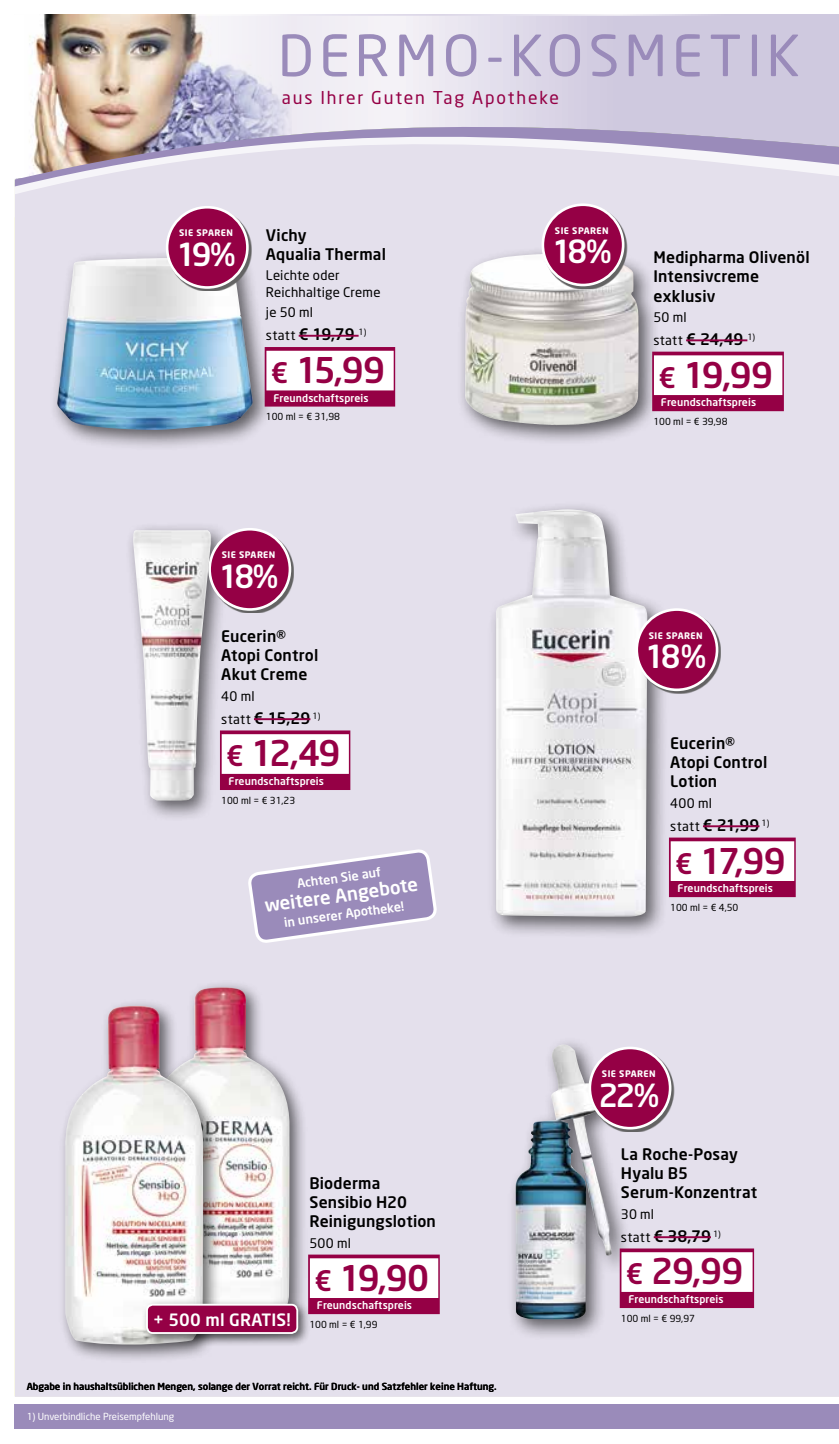
<style>
.page{position:relative;width:839px;height:1444px;background:#fff}
.page>*{position:absolute;margin:0;border:0;box-sizing:border-box;transform-origin:0 0}
.t1{font:56px "Neo Sans";letter-spacing:.09em;color:#9a8bba}
.t2{font:500 35px "Neo Sans";letter-spacing:-.04em;color:#950045}
.t3{font:500 31.5px "Neo Sans";letter-spacing:-.135em;color:#fff}
.t4{font:500 18.38px "Neo Sans";color:#fff}
.t5{font:17.5px "Neo Sans";letter-spacing:.105em;color:#950045}
.t6{font:500 16.8px "Neo Sans";letter-spacing:.01em;color:#fff}
.t7{font:500 15.75px/19.2px "Neo Sans";letter-spacing:.01em;color:#000}
.t8{font:13.12px/16.6px "Neo Sans";letter-spacing:.015em;color:#000}
.t9{font:500 12.42px "Neo Sans";color:#fff}
.t10{font:500 10.5px "Neo Sans";letter-spacing:.01em;color:#fff}
.t11{font:500 9.62px "Neo Sans";color:#000}
.t12{font:9.62px "Neo Sans";color:#000}
.t13{font:9.62px "Neo Sans";color:#fff}
.t14{font:700 8.92px "Neo Sans";letter-spacing:.05em;color:#fff}
.s1{font-weight:400;font-size:13.12px}
.s2{font-size:28px}
</style>
<div class="page">
<svg style="left:293px;top:17px;width:542px;height:90px;background:#ddd8e8"></svg>
<img style="left:29px;top:15px;width:262px;height:92px">
<div style="left:15px;top:194px;width:823px;height:1202px;background:#e4e0ec"></div>
<div style="left:15px;top:186px;width:823px;height:8px;background:#e4e0ec"></div>
<svg style="left:15px;top:107px;width:823px;height:79px;background:#d3cbd9"></svg>
<div style="left:15px;top:1404px;width:823px;height:25px;background:#9a8bba"></div>
<div style="left:125px;top:522px;width:106px;height:300px;background:#000;opacity:.6"></div>
<img style="left:133px;top:530px;width:78px;height:270px">
<div style="left:220px;top:730px;width:130px;height:60px;background:#950045"></div>
<div style="left:222px;top:734px;width:127px;height:40px;background:#fff"></div>
<hr style="left:254px;top:718px;width:56px;height:2px;background:#950045">
<svg style="left:211px;top:530px;width:83px;height:83px;background:#c3c0c9"></svg>
<div style="left:209px;top:529px;width:81px;height:80px;background:#950045;border-radius:50%"></div>
<div style="left:208px;top:528px;width:83px;height:83px;border:3px solid #fff;border-radius:50%"></div>
<svg style="left:248px;top:850px;width:188px;height:92px;background:#b5aacc"></svg>
<div style="left:668px;top:837px;width:127px;height:60px;background:#950045"></div>
<div style="left:670px;top:841px;width:124px;height:40px;background:#fff"></div>
<hr style="left:702px;top:825px;width:57px;height:2px;background:#950045">
<div style="left:487px;top:501px;width:182px;height:437px;background:#000;opacity:.6"></div>
<img style="left:496px;top:509px;width:151px;height:408px">
<svg style="left:637px;top:610px;width:83px;height:83px"></svg>
<div style="left:636px;top:609px;width:80px;height:81px;background:#950045;border-radius:50%"></div>
<div style="left:635px;top:608px;width:83px;height:83px;border:3px solid #fff;border-radius:50%"></div>
<div style="left:507px;top:1037px;width:124px;height:303px;background:#000;opacity:.6"></div>
<img style="left:515px;top:1044px;width:96px;height:275px">
<div style="left:619px;top:1248px;width:135px;height:60px;background:#950045"></div>
<div style="left:621px;top:1252px;width:131px;height:40px;background:#fff"></div>
<hr style="left:653px;top:1236px;width:57px;height:2px;background:#950045">
<svg style="left:591px;top:1049px;width:83px;height:83px;background:#c4c1c9"></svg>
<div style="left:589px;top:1048px;width:81px;height:80px;background:#950045;border-radius:50%"></div>
<div style="left:588px;top:1046px;width:83px;height:83px;border:3px solid #fff;border-radius:50%"></div>
<div style="left:49px;top:250px;width:224px;height:201px;background:#000;opacity:.6"></div>
<img style="left:57px;top:258px;width:196px;height:172px">
<div style="left:264px;top:347px;width:131px;height:59px;background:#950045"></div>
<div style="left:266px;top:351px;width:127px;height:39px;background:#fff"></div>
<hr style="left:298px;top:335px;width:60px;height:2px;background:#950045">
<svg style="left:168px;top:208px;width:83px;height:83px;background:#c8c6cc"></svg>
<div style="left:167px;top:207px;width:80px;height:80px;background:#950045;border-radius:50%"></div>
<div style="left:166px;top:206px;width:83px;height:83px;border:3px solid #fff;border-radius:50%"></div>
<div style="left:457px;top:246px;width:202px;height:200px;background:#000;opacity:.6"></div>
<img style="left:466px;top:254px;width:88px;height:55px">
<div style="left:652px;top:352px;width:131px;height:59px;background:#950045"></div>
<div style="left:653px;top:355px;width:129px;height:40px;background:#fff"></div>
<hr style="left:686px;top:339px;width:61px;height:2px;background:#950045">
<svg style="left:544px;top:206px;width:83px;height:83px"></svg>
<div style="left:542px;top:205px;width:81px;height:80px;background:#950045;border-radius:50%"></div>
<div style="left:541px;top:203px;width:83px;height:83px;border:3px solid #fff;border-radius:50%"></div>
<div style="left:144px;top:980px;width:164px;height:364px;background:#000;opacity:.6"></div>
<img style="left:151px;top:987px;width:140px;height:311px">
<div style="left:58px;top:998px;width:164px;height:365px;background:#000;opacity:.6"></div>
<img style="left:65px;top:1006px;width:140px;height:339px">
<div style="left:141px;top:1298px;width:170px;height:48px;background:#000;opacity:.6"></div>
<div style="left:147px;top:1304px;width:150px;height:29px;background:#950045;border-radius:6px"></div>
<div style="left:146px;top:1303px;width:152px;height:31px;border:2px solid #fff;border-radius:6px"></div>
<div style="left:308px;top:1254px;width:131px;height:60px;background:#950045"></div>
<div style="left:310px;top:1258px;width:128px;height:40px;background:#fff"></div>
<h1 class="t1" style="left:278px;top:21px;width:524px">DERMO-KOSMETIK</h1>
<p class="t5" style="left:282px;top:87px;width:278px">aus Ihrer Guten Tag Apotheke</p>
<p class="t14" style="left:555px;top:225px;width:55px">SIE SPAREN</p>
<h3 class="t3" style="left:552px;top:232px;width:61px">18%</h3>
<p class="t7" style="left:266px;top:225px;width:121px">Vichy<br>Aqualia Thermal</p>
<p class="t8" style="left:266px;top:267px;width:116px">Leichte oder<br>Reichhaltige Creme</p>
<p class="t8" style="left:266px;top:304px;width:48px">je 50 ml</p>
<p class="t7" style="left:266px;top:324px;width:102px"><span class="s1">statt</span> € 19,79 <sup>1)</sup></p>
<h2 class="t2" style="left:271px;top:348px;width:116px"><span class="s2">€</span> 15,99</h2>
<p class="t10" style="left:273px;top:391px;width:97px">Freundschaftspreis</p>
<p class="t12" style="left:266px;top:411px;width:76px">100 ml = € 31,98</p>
<p class="t14" style="left:179px;top:227px;width:55px">SIE SPAREN</p>
<h3 class="t3" style="left:176px;top:234px;width:61px">19%</h3>
<p class="t7" style="left:653px;top:247px;width:158px">Medipharma Olivenöl<br>Intensivcreme exklusiv</p>
<p class="t8" style="left:653px;top:308px;width:35px">50 ml</p>
<p class="t7" style="left:653px;top:329px;width:103px"><span class="s1">statt</span> € 24,49 <sup>1)</sup></p>
<h2 class="t2" style="left:658px;top:352px;width:116px"><span class="s2">€</span> 19,99</h2>
<p class="t10" style="left:660px;top:396px;width:97px">Freundschaftspreis</p>
<p class="t12" style="left:653px;top:415px;width:76px">100 ml = € 39,98</p>
<p class="t14" style="left:222px;top:549px;width:55px">SIE SPAREN</p>
<h3 class="t3" style="left:219px;top:556px;width:61px">18%</h3>
<p class="t7" style="left:221px;top:626px;width:99px">Eucerin®<br>Atopi Control<br>Akut Creme</p>
<p class="t8" style="left:221px;top:687px;width:35px">40 ml</p>
<p class="t7" style="left:221px;top:708px;width:101px"><span class="s1">statt</span> € 15,29 <sup>1)</sup></p>
<h2 class="t2" style="left:226px;top:731px;width:116px"><span class="s2">€</span> 12,49</h2>
<p class="t10" style="left:228px;top:775px;width:97px">Freundschaftspreis</p>
<p class="t12" style="left:221px;top:794px;width:76px">100 ml = € 31,23</p>
<p class="t9" style="left:296px;top:876px;width:86px;rotate:-8deg">Achten Sie auf</p>
<p class="t4" style="left:263px;top:894px;width:156px;rotate:-8deg">weitere Angebote</p>
<p class="t9" style="left:283px;top:914px;width:123px;rotate:-8deg">in unserer Apotheke!</p>
<p class="t6" style="left:153px;top:1309px;width:139px">+ 500 ml GRATIS!</p>
<p class="t7" style="left:309px;top:1173px;width:128px">Bioderma<br>Sensibio H20<br>Reinigungslotion</p>
<p class="t8" style="left:309px;top:1234px;width:43px">500 ml</p>
<h2 class="t2" style="left:314px;top:1255px;width:116px"><span class="s2">€</span> 19,90</h2>
<p class="t10" style="left:317px;top:1298px;width:97px">Freundschaftspreis</p>
<p class="t12" style="left:309px;top:1318px;width:70px">100 ml = € 1,99</p>
<p class="t11" style="left:27px;top:1380px;width:471px">Abgabe in haushaltsüblichen Mengen, solange der Vorrat reicht. Für Druck- und Satzfehler keine Haftung.</p>
<p class="t13" style="left:27px;top:1411px;width:149px">1) Unverbindliche Preisempfehlung</p>
<p class="t14" style="left:648px;top:629px;width:55px">SIE SPAREN</p>
<h3 class="t3" style="left:645px;top:637px;width:63px">18%</h3>
<p class="t7" style="left:670px;top:733px;width:99px">Eucerin®<br>Atopi Control<br>Lotion</p>
<p class="t8" style="left:670px;top:794px;width:43px">400 ml</p>
<p class="t7" style="left:670px;top:815px;width:101px"><span class="s1">statt</span> € 21,99 <sup>1)</sup></p>
<h2 class="t2" style="left:675px;top:838px;width:112px"><span class="s2">€</span> 17,99</h2>
<p class="t10" style="left:677px;top:882px;width:97px">Freundschaftspreis</p>
<p class="t12" style="left:670px;top:901px;width:70px">100 ml = € 4,50</p>
<p class="t14" style="left:602px;top:1068px;width:55px">SIE SPAREN</p>
<h3 class="t3" style="left:598px;top:1075px;width:62px">22%</h3>
<p class="t7" style="left:620px;top:1144px;width:138px">La Roche-Posay<br>Hyalu B5<br>Serum-Konzentrat</p>
<p class="t8" style="left:620px;top:1205px;width:35px">30 ml</p>
<p class="t7" style="left:620px;top:1225px;width:101px"><span class="s1">statt</span> € 38,79 <sup>1)</sup></p>
<h2 class="t2" style="left:625px;top:1249px;width:119px"><span class="s2">€</span> 29,99</h2>
<p class="t10" style="left:628px;top:1292px;width:97px">Freundschaftspreis</p>
<p class="t12" style="left:620px;top:1312px;width:76px">100 ml = € 99,97</p>
</div>
